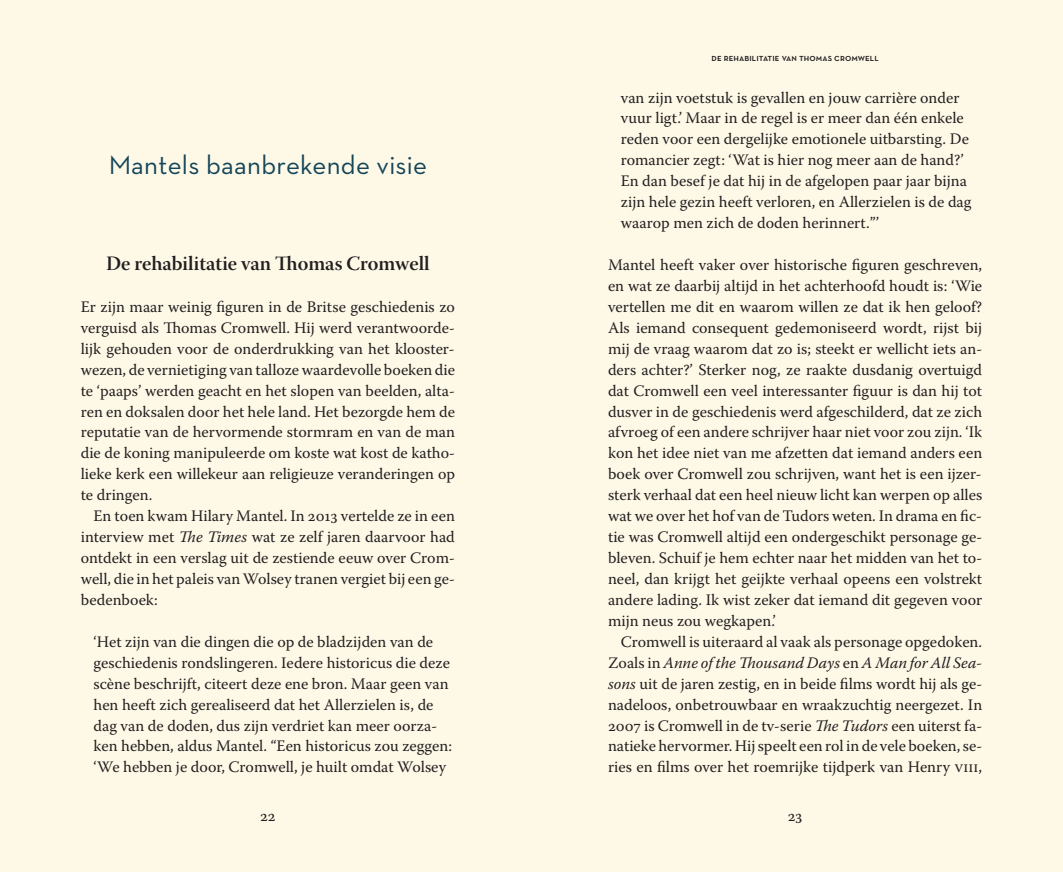
<style>
.page{position:relative;width:1063px;height:872px;background:#fef9e7}
.page>*{position:absolute;margin:0;border:0;box-sizing:border-box;transform-origin:0 0}
.t1{font:27px "Neutra Text";letter-spacing:.01em;color:#144559}
.t2{font:20.25px "Warnock Pro Semibold Subh";color:#231f20}
.t3{font:15.9px/20.9px "Warnock Pro";color:#231f20;text-align:justify}
.t4{font:9.9px "Neutra Text Demi SC Alt";letter-spacing:.01em;color:#231f20}
.s1{font-style:italic}
</style>
<div class="page">
<p class="t1" style="left:109px;top:155px;width:320px">Mantels baanbrekende visie</p>
<p class="t2" style="left:106px;top:256px;width:325px">De rehabilitatie van Thomas Cromwell</p>
<p class="t3" style="left:81px;top:298px;width:376px">Er zijn maar weinig figuren in de Britse geschiedenis zo verguisd als Thomas Cromwell. Hij werd verantwoorde&shy;lijk gehouden voor de onderdrukking van het klooster&shy;wezen, de vernietiging van talloze waardevolle boeken die te ‘paaps’ werden geacht en het slopen van beelden, alta&shy;ren en doksalen door het hele land. Het bezorgde hem de reputatie van de hervormende stormram en van de man die de koning manipuleerde om koste wat kost de katho&shy;lieke kerk een willekeur aan religieuze veranderingen op te dringen.</p>
<p class="t3" style="left:81px;top:507px;width:376px;text-indent:13px">En toen kwam Hilary Mantel. In 2013 vertelde ze in een interview met <span class="s1">The Times</span> wat ze zelf jaren daarvoor had ontdekt in een verslag uit de zestiende eeuw over Crom&shy;well, die in het paleis van Wolsey tranen vergiet bij een ge&shy;bedenboek:</p>
<p class="t3" style="left:94px;top:632px;width:360px;text-align:left">‘Het zijn van die dingen die op de bladzijden van de geschiedenis rondslingeren. Iedere historicus die deze scène beschrijft, citeert deze ene bron. Maar geen van hen heeft zich gerealiseerd dat het Allerzielen is, de dag van de doden, dus zijn verdriet kan meer oorza&shy;ken hebben, aldus Mantel. “Een historicus zou zeggen: ‘We hebben je door, Cromwell, je huilt omdat Wolsey</p>
<p class="t3" style="left:260px;top:806px;width:17px">22</p>
<p class="t4" style="left:712px;top:51px;width:169px">de rehabilitatie van thomas cromwell</p>
<p class="t3" style="left:621px;top:88px;width:352px;text-align:left">van zijn voetstuk is gevallen en jouw carrière onder vuur ligt.’ Maar in de regel is er meer dan één enkele reden voor een dergelijke emotionele uitbarsting. De romancier zegt: ‘Wat is hier nog meer aan de hand?’ En dan besef je dat hij in de afgelopen paar jaar bijna zijn hele gezin heeft verloren, en Allerzielen is de dag waarop men zich de doden herinnert.”’</p>
<p class="t3" style="left:608px;top:256px;width:376px">Mantel heeft vaker over historische figuren geschreven, en wat ze daarbij altijd in het achterhoofd houdt is: ‘Wie vertellen me dit en waarom willen ze dat ik hen geloof?<br>Als iemand consequent gedemoniseerd wordt, rijst bij mij de vraag waarom dat zo is; steekt er wellicht iets an&shy;ders achter?’ Sterker nog, ze raakte dusdanig overtuigd dat Cromwell een veel interessanter figuur is dan hij tot dusver in de geschiedenis werd afgeschilderd, dat ze zich afvroeg of een andere schrijver haar niet voor zou zijn. ‘Ik kon het idee niet van me afzetten dat iemand anders een boek over Cromwell zou schrijven, want het is een ijzer&shy;sterk verhaal dat een heel nieuw licht kan werpen op alles wat we over het hof van de Tudors weten. In drama en fic&shy;tie was Cromwell altijd een ondergeschikt personage ge&shy;bleven. Schuif je hem echter naar het midden van het to&shy;neel, dan krijgt het geijkte verhaal opeens een volstrekt andere lading. Ik wist zeker dat iemand dit gegeven voor mijn neus zou wegkapen.’</p>
<p class="t3" style="left:608px;top:632px;width:376px;text-indent:13px">Cromwell is uiteraard al vaak als personage opgedoken.<br>Zoals in <span class="s1">Anne ofthe Thousand Days</span> en <span class="s1">A Man for All Sea&shy;sons</span> uit de jaren zestig, en in beide films wordt hij als ge&shy;nadeloos, onbetrouwbaar en wraakzuchtig neergezet. In 2007 is Cromwell in de tv-serie <span class="s1">The Tudors</span> een uiterst fa&shy;natieke hervormer. Hij speelt een rol in de vele boeken, se&shy;ries en films over het roemrijke tijdperk van Henry viii,</p>
<p class="t3" style="left:788px;top:806px;width:16px">23</p>
</div>
